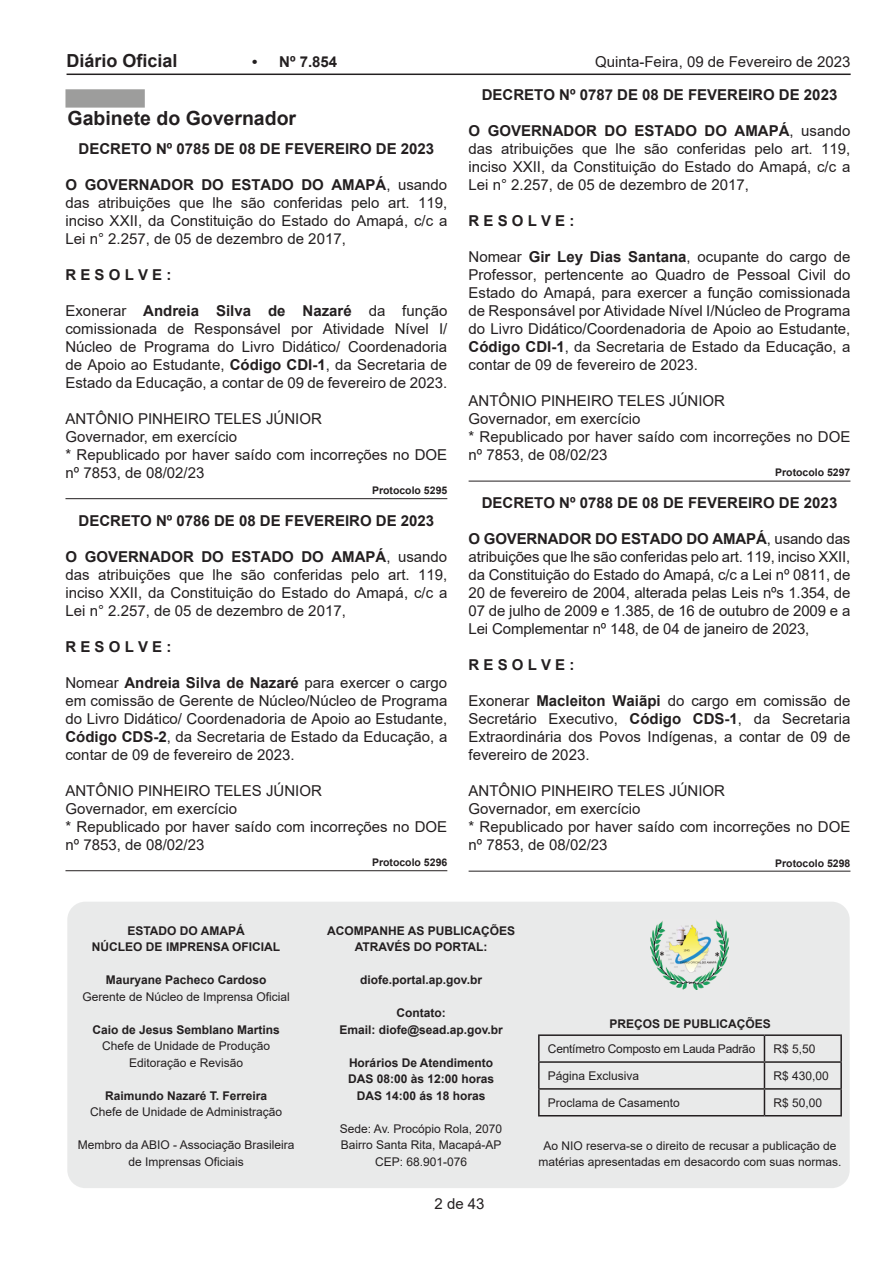
<style>
.page{position:relative;width:893px;height:1263px;background:#fff}
.page>*{position:absolute;margin:0;border:0;box-sizing:border-box;transform-origin:0 0}
.EstiloCorpo_399{font:700 19.5px "Arial";color:#231f20}
.t1{font:700 18px "Arial";color:#231f20}
.t2{font:15px/18px "Arial";color:#231f20;text-align:justify}
.t3{font:700 15px "Arial";color:#231f20}
.t4{font:12px/16.5px "Arial";color:#231f20;text-align:center}
.t5{font:700 12px/16.5px "Arial";color:#231f20;text-align:center}
.t6{font:12px "Arial";letter-spacing:-.02em;color:#231f20}
.protocolo{font:700 10.5px "Arial";color:#231f20}
.s1{font-weight:700}
</style>
<div class="page">
<div style="left:67px;top:902px;width:783px;height:286px;background:#e9eaea;border-radius:18px"></div>
<hr style="left:538px;top:1034px;width:226px;height:2px;background:#231f20">
<hr style="left:538px;top:1036px;width:2px;height:25px;background:#231f20">
<hr style="left:764px;top:1034px;width:78px;height:2px;background:#231f20">
<hr style="left:840px;top:1036px;width:2px;height:25px;background:#231f20">
<hr style="left:538px;top:1061px;width:226px;height:2px;background:#231f20">
<hr style="left:538px;top:1063px;width:2px;height:25px;background:#231f20">
<hr style="left:764px;top:1061px;width:78px;height:2px;background:#231f20">
<hr style="left:840px;top:1063px;width:2px;height:25px;background:#231f20">
<hr style="left:538px;top:1088px;width:226px;height:2px;background:#231f20">
<hr style="left:538px;top:1090px;width:2px;height:25px;background:#231f20">
<hr style="left:764px;top:1088px;width:78px;height:2px;background:#231f20">
<svg style="left:764px;top:1036px;width:1px;height:79px"></svg>
<hr style="left:840px;top:1090px;width:2px;height:25px;background:#231f20">
<hr style="left:538px;top:1115px;width:226px;height:1px;background:#231f20">
<hr style="left:764px;top:1115px;width:78px;height:1px;background:#231f20">
<hr style="left:67px;top:74px;width:784px;height:1px;background:#231f20">
<img style="left:651px;top:920px;width:78px;height:69px">
<hr style="left:65px;top:498px;width:382px;height:1px;background:#231f20">
<hr style="left:65px;top:870px;width:382px;height:1px;background:#231f20">
<svg style="left:65px;top:89px;width:80px;height:19px;background:#a1a1a0"></svg>
<hr style="left:469px;top:481px;width:381px;height:1px;background:#231f20">
<hr style="left:469px;top:871px;width:381px;height:1px;background:#231f20">
<p class="t1" style="left:67px;top:48px;width:113px">Diário Oficial</p>
<p class="t3" style="left:252px;top:51px;width:87px">• Nº 7.854</p>
<p class="t2" style="left:595px;top:53px;width:257px">Quinta-Feira, 09 de Fevereiro de 2023</p>
<p class="EstiloCorpo_399" style="left:68px;top:105px;width:230px">Gabinete do Governador</p>
<p class="t3" style="left:79px;top:138px;width:357px">DECRETO Nº 0785 DE 08 DE FEVEREIRO DE 2023</p>
<p class="t2" style="left:65px;top:175px;width:383px"><span class="s1">O GOVERNADOR DO ESTADO DO AMAPÁ</span>, usando das atribuições que lhe são conferidas pelo art. 119, inciso XXII, da Constituição do Estado do Amapá, c/c a Lei n° 2.257, de 05 de dezembro de 2017,</p>
<p class="t3" style="left:65px;top:264px;width:107px">R E S O L V E :</p>
<p class="t2" style="left:65px;top:301px;width:383px">Exonerar <span class="s1">Andreia Silva de Nazaré</span> da função comissionada de Responsável por Atividade Nível I/ Núcleo de Programa do Livro Didático/ Coordenadoria de Apoio ao Estudante, <span class="s1">Código CDI-1</span>, da Secretaria de Estado da Educação, a contar de 09 de fevereiro de 2023.</p>
<p class="t2" style="left:65px;top:409px;width:258px">ANTÔNIO PINHEIRO TELES JÚNIOR</p>
<p class="t2" style="left:65px;top:427px;width:173px">Governador, em exercício</p>
<p class="t2" style="left:65px;top:445px;width:383px">* Republicado por haver saído com incorreções no DOE nº 7853, de 08/02/23</p>
<p class="protocolo" style="left:372px;top:483px;width:77px">Protocolo 5295</p>
<p class="t3" style="left:79px;top:510px;width:357px">DECRETO Nº 0786 DE 08 DE FEVEREIRO DE 2023</p>
<p class="t2" style="left:65px;top:547px;width:383px"><span class="s1">O GOVERNADOR DO ESTADO DO AMAPÁ</span>, usando das atribuições que lhe são conferidas pelo art. 119, inciso XXII, da Constituição do Estado do Amapá, c/c a Lei n° 2.257, de 05 de dezembro de 2017,</p>
<p class="t3" style="left:65px;top:636px;width:107px">R E S O L V E :</p>
<p class="t2" style="left:65px;top:673px;width:383px">Nomear <span class="s1">Andreia Silva de Nazaré</span> para exercer o cargo em comissão de Gerente de Núcleo/Núcleo de Programa do Livro Didático/ Coordenadoria de Apoio ao Estudante, <span class="s1">Código CDS-2</span>, da Secretaria de Estado da Educação, a contar de 09 de fevereiro de 2023.</p>
<p class="t2" style="left:65px;top:781px;width:258px">ANTÔNIO PINHEIRO TELES JÚNIOR</p>
<p class="t2" style="left:65px;top:799px;width:173px">Governador, em exercício</p>
<p class="t2" style="left:65px;top:817px;width:383px">* Republicado por haver saído com incorreções no DOE nº 7853, de 08/02/23</p>
<p class="protocolo" style="left:372px;top:855px;width:77px">Protocolo 5296</p>
<p class="t3" style="left:482px;top:84px;width:357px">DECRETO Nº 0787 DE 08 DE FEVEREIRO DE 2023</p>
<p class="t2" style="left:469px;top:122px;width:383px"><span class="s1">O GOVERNADOR DO ESTADO DO AMAPÁ</span>, usando das atribuições que lhe são conferidas pelo art. 119, inciso XXII, da Constituição do Estado do Amapá, c/c a Lei n° 2.257, de 05 de dezembro de 2017,</p>
<p class="t3" style="left:469px;top:210px;width:107px">R E S O L V E :</p>
<p class="t2" style="left:469px;top:248px;width:383px">Nomear <span class="s1">Gir Ley Dias Santana</span>, ocupante do cargo de Professor, pertencente ao Quadro de Pessoal Civil do Estado do Amapá, para exercer a função comissionada de Responsável por Atividade Nível I/Núcleo de Programa do Livro Didático/Coordenadoria de Apoio ao Estudante, <span class="s1">Código CDI-1</span>, da Secretaria de Estado da Educação, a contar de 09 de fevereiro de 2023.</p>
<p class="t2" style="left:469px;top:392px;width:258px">ANTÔNIO PINHEIRO TELES JÚNIOR</p>
<p class="t2" style="left:469px;top:410px;width:173px">Governador, em exercício</p>
<p class="t2" style="left:469px;top:428px;width:383px">* Republicado por haver saído com incorreções no DOE nº 7853, de 08/02/23</p>
<p class="protocolo" style="left:775px;top:465px;width:77px">Protocolo 5297</p>
<p class="t3" style="left:482px;top:492px;width:357px">DECRETO Nº 0788 DE 08 DE FEVEREIRO DE 2023</p>
<p class="t2" style="left:469px;top:530px;width:383px"><span class="s1">O GOVERNADOR DO ESTADO DO AMAPÁ</span>, usando das atribuições que lhe são conferidas pelo art. 119, inciso XXII, da Constituição do Estado do Amapá, c/c a Lei nº 0811, de 20 de fevereiro de 2004, alterada pelas Leis nºs 1.354, de 07 de julho de 2009 e 1.385, de 16 de outubro de 2009 e a Lei Complementar nº 148, de 04 de janeiro de 2023,</p>
<p class="t3" style="left:469px;top:654px;width:107px">R E S O L V E :</p>
<p class="t2" style="left:469px;top:692px;width:383px">Exonerar <span class="s1">Macleiton Waiãpi</span> do cargo em comissão de Secretário Executivo, <span class="s1">Código CDS-1</span>, da Secretaria Extraordinária dos Povos Indígenas, a contar de 09 de fevereiro de 2023.</p>
<p class="t2" style="left:469px;top:782px;width:258px">ANTÔNIO PINHEIRO TELES JÚNIOR</p>
<p class="t2" style="left:469px;top:800px;width:173px">Governador, em exercício</p>
<p class="t2" style="left:469px;top:818px;width:383px">* Republicado por haver saído com incorreções no DOE nº 7853, de 08/02/23</p>
<p class="protocolo" style="left:775px;top:855px;width:77px">Protocolo 5298</p>
<p class="t5" style="left:92px;top:922px;width:190px">ESTADO DO AMAPÁ<br>NÚCLEO DE IMPRENSA OFICIAL</p>
<p class="t5" style="left:106px;top:972px;width:162px">Mauryane Pacheco Cardoso</p>
<p class="t4" style="left:82px;top:988px;width:209px">Gerente de Núcleo de Imprensa Oficial</p>
<p class="t5" style="left:92px;top:1021px;width:189px">Caio de Jesus Semblano Martins</p>
<p class="t4" style="left:102px;top:1038px;width:170px">Chefe de Unidade de Produção<br>Editoração e Revisão</p>
<p class="t5" style="left:105px;top:1087px;width:164px">Raimundo Nazaré T. Ferreira</p>
<p class="t4" style="left:90px;top:1104px;width:194px">Chefe de Unidade de Administração</p>
<p class="t4" style="left:78px;top:1137px;width:218px">Membro da ABIO - Associação Brasileira de Imprensas Oficiais</p>
<p class="t5" style="left:327px;top:922px;width:190px">ACOMPANHE AS PUBLICAÇÕES<br>ATRAVÉS DO PORTAL:</p>
<p class="t5" style="left:360px;top:972px;width:123px">diofe.portal.ap.gov.br</p>
<p class="t5" style="left:339px;top:1005px;width:165px">Contato:<br>Email: diofe@sead.ap.gov.br</p>
<p class="t5" style="left:348px;top:1054px;width:148px">Horários De Atendimento<br>DAS 08:00 às 12:00 horas<br>DAS 14:00 ás 18 horas</p>
<p class="t4" style="left:340px;top:1120px;width:164px">Sede: Av. Procópio Rola, 2070<br>Bairro Santa Rita, Macapá-AP<br>CEP: 68.901-076</p>
<p class="t2" style="left:435px;top:1195px;width:52px">2 de 43</p>
<p class="t5" style="left:609px;top:1016px;width:163px">PREÇOS DE PUBLICAÇÕES</p>
<p class="t6" style="left:548px;top:1040px;width:209px">Centímetro Composto em Lauda Padrão</p>
<p class="t4" style="left:773px;top:1040px;width:44px">R$ 5,50</p>
<p class="t4" style="left:548px;top:1067px;width:93px">Página Exclusiva</p>
<p class="t4" style="left:773px;top:1067px;width:57px">R$ 430,00</p>
<p class="t4" style="left:548px;top:1094px;width:134px">Proclama de Casamento</p>
<p class="t4" style="left:773px;top:1094px;width:50px">R$ 50,00</p>
<p class="t4" style="left:539px;top:1137px;width:304px">Ao NIO reserva-se o direito de recusar a publicação de matérias apresentadas em desacordo com suas normas.</p>
</div>
